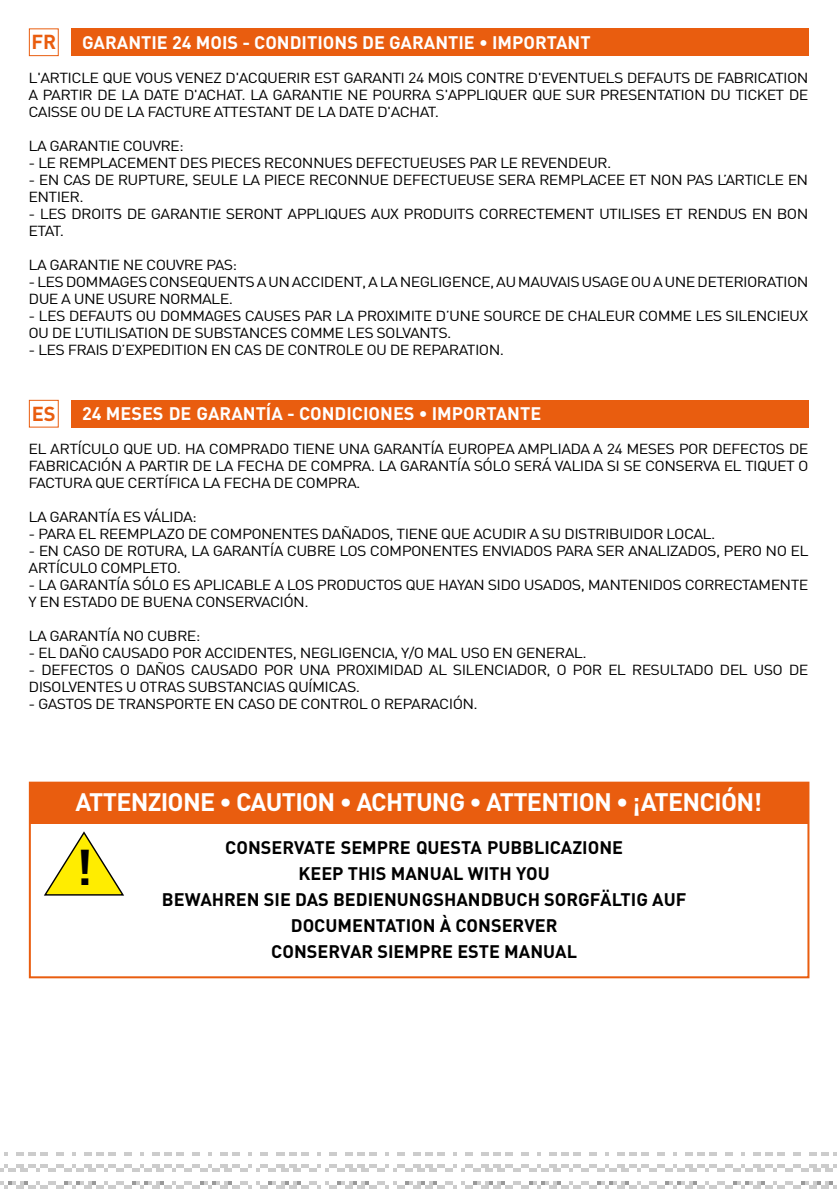
<style>
.page{position:relative;width:837px;height:1191px;background:#fff}
.page>*{position:absolute;margin:0;border:0;box-sizing:border-box;transform-origin:0 0}
.t1{font:700 49.6px "DIN";color:#000}
.t2{font:700 25px "DIN";letter-spacing:-.03em;color:#fff}
.t3{font:700 20px "DIN";color:#e95d0f}
.t4{font:700 18px/26px "DIN";color:#000;text-align:center}
.t5{font:700 18px "DIN";color:#fff}
.t6{font:14.4px/17px "DIN";letter-spacing:-.04em;color:#000;scale:1.11 1}
</style>
<div class="page">
<img style="left:0;top:1152px;width:837px;height:37px">
<div style="left:71px;top:28px;width:737px;height:28px;background:#e95d0f"></div>
<div style="left:71px;top:400px;width:737px;height:27px;background:#e95d0f"></div>
<div style="left:29px;top:28px;width:30px;height:28px;border:1px solid #e95d0f"></div>
<div style="left:29px;top:400px;width:30px;height:27px;border:1px solid #e95d0f"></div>
<div style="left:29px;top:781px;width:779px;height:42px;background:#e95d0f"></div>
<svg style="left:44px;top:831px;width:80px;height:65px"></svg>
<div style="left:29px;top:781px;width:780px;height:197px;border:2px solid #e95d0f"></div>
<h3 class="t3" style="left:31px;top:29px;width:26px">FR</h3>
<p class="t5" style="left:82px;top:30px;width:510px">GARANTIE 24 MOIS - CONDITIONS DE GARANTIE • IMPORTANT</p>
<p class="t6" style="left:29px;top:69px;width:704px;text-align:justify">L'ARTICLE QUE VOUS VENEZ D'ACQUERIR EST GARANTI 24 MOIS CONTRE D'EVENTUELS DEFAUTS DE FABRICATION A PARTIR DE LA DATE D'ACHAT. LA GARANTIE NE POURRA S'APPLIQUER QUE SUR PRESENTATION DU TICKET DE CAISSE OU DE LA FACTURE ATTESTANT DE LA DATE D'ACHAT.</p>
<p class="t6" style="left:29px;top:137px;width:141px">LA GARANTIE COUVRE:</p>
<p class="t6" style="left:29px;top:154px;width:526px">- LE REMPLACEMENT DES PIECES RECONNUES DEFECTUEUSES PAR LE REVENDEUR.</p>
<p class="t6" style="left:29px;top:171px;width:703px">- EN CAS DE RUPTURE, SEULE LA PIECE RECONNUE DEFECTUEUSE SERA REMPLACEE ET NON PAS L’ARTICLE EN<br>ENTIER.</p>
<p class="t6" style="left:29px;top:205px;width:703px">- LES DROITS DE GARANTIE SERONT APPLIQUES AUX PRODUITS CORRECTEMENT UTILISES ET RENDUS EN BON<br>ETAT.</p>
<p class="t6" style="left:29px;top:256px;width:189px">LA GARANTIE NE COUVRE PAS:</p>
<p class="t6" style="left:29px;top:273px;width:704px">- LES DOMMAGES CONSEQUENTS A UN ACCIDENT, A LA NEGLIGENCE, AU MAUVAIS USAGE OU A UNE DETERIORATION<br>DUE A UNE USURE NORMALE.</p>
<p class="t6" style="left:29px;top:307px;width:703px">- LES DEFAUTS OU DOMMAGES CAUSES PAR LA PROXIMITE D’UNE SOURCE DE CHALEUR COMME LES SILENCIEUX<br>OU DE L’UTILISATION DE SUBSTANCES COMME LES SOLVANTS.</p>
<p class="t6" style="left:29px;top:341px;width:430px">- LES FRAIS D’EXPEDITION EN CAS DE CONTROLE OU DE REPARATION.</p>
<h3 class="t3" style="left:32px;top:400px;width:25px">ES</h3>
<p class="t5" style="left:82px;top:402px;width:460px">24 MESES DE GARANTÍA - CONDICIONES • IMPORTANTE</p>
<p class="t6" style="left:29px;top:440px;width:704px;text-align:justify">EL ARTÍCULO QUE UD. HA COMPRADO TIENE UNA GARANTÍA EUROPEA AMPLIADA A 24 MESES POR DEFECTOS DE FABRICACIÓN A PARTIR DE LA FECHA DE COMPRA. LA GARANTÍA SÓLO SERÁ VALIDA SI SE CONSERVA EL TIQUET O FACTURA QUE CERTÍFICA LA FECHA DE COMPRA.</p>
<p class="t6" style="left:29px;top:508px;width:153px">LA GARANTÍA ES VÁLIDA:</p>
<p class="t6" style="left:29px;top:525px;width:620px">- PARA EL REEMPLAZO DE COMPONENTES DAÑADOS, TIENE QUE ACUDIR A SU DISTRIBUIDOR LOCAL.</p>
<p class="t6" style="left:29px;top:542px;width:704px">- EN CASO DE ROTURA, LA GARANTÍA CUBRE LOS COMPONENTES ENVIADOS PARA SER ANALIZADOS, PERO NO EL<br>ARTÍCULO COMPLETO.</p>
<p class="t6" style="left:29px;top:576px;width:704px">- LA GARANTÍA SÓLO ES APLICABLE A LOS PRODUCTOS QUE HAYAN SIDO USADOS, MANTENIDOS CORRECTAMENTE<br>Y EN ESTADO DE BUENA CONSERVACIÓN.</p>
<p class="t6" style="left:29px;top:627px;width:156px">LA GARANTÍA NO CUBRE:</p>
<p class="t6" style="left:29px;top:644px;width:504px">- EL DAÑO CAUSADO POR ACCIDENTES, NEGLIGENCIA, Y/O MAL USO EN GENERAL.</p>
<p class="t6" style="left:29px;top:661px;width:703px">- DEFECTOS O DAÑOS CAUSADO POR UNA PROXIMIDAD AL SILENCIADOR, O POR EL RESULTADO DEL USO DE<br>DISOLVENTES U OTRAS SUBSTANCIAS QUÍMICAS.</p>
<p class="t6" style="left:29px;top:695px;width:406px">- GASTOS DE TRANSPORTE EN CASO DE CONTROL O REPARACIÓN.</p>
<h2 class="t2" style="left:76px;top:786px;width:688px">ATTENZIONE • CAUTION • ACHTUNG • ATTENTION • ¡ATENCIÓN!</h2>
<h1 class="t1" style="left:75px;top:834px;width:19px">!</h1>
<p class="t4" style="left:162px;top:834px;width:526px">CONSERVATE SEMPRE QUESTA PUBBLICAZIONE<br>KEEP THIS MANUAL WITH YOU<br>BEWAHREN SIE DAS BEDIENUNGSHANDBUCH SORGFÄLTIG AUF DOCUMENTATION À CONSERVER<br>CONSERVAR SIEMPRE ESTE MANUAL</p>
</div>
